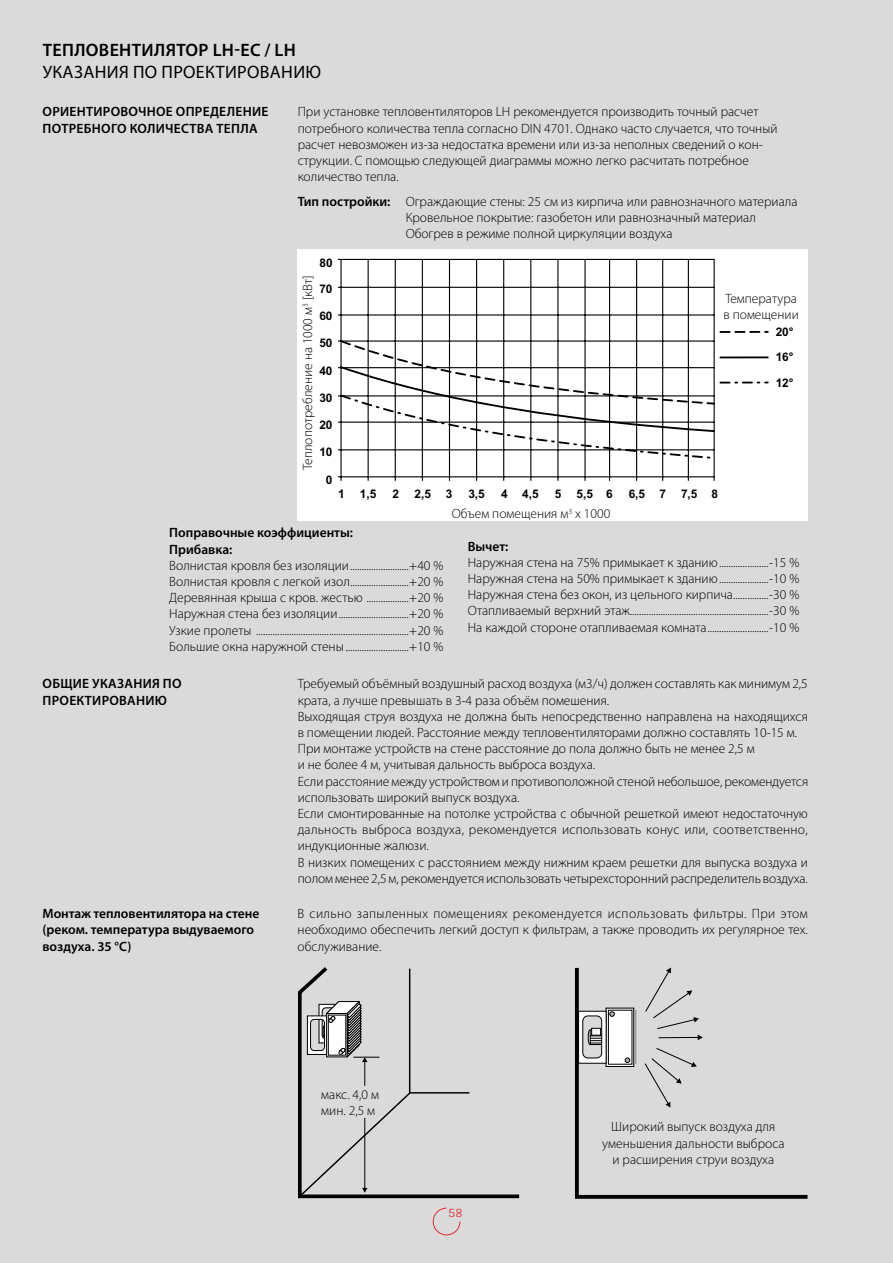
<style>
.page{position:relative;width:893px;height:1263px;background:#dadada}
.page>*{position:absolute;margin:0;border:0;box-sizing:border-box;transform-origin:0 0}
.t1{font:18px "Myriad Pro";letter-spacing:.02em;color:#000}
.t2{font:600 18px "Myriad Pro";letter-spacing:.02em;color:#000}
.t3{font:300 13.5px/16.2px "Myriad Pro";color:#000}
.t4{font:600 13.5px/16.2px "Myriad Pro";color:#000}
.t5{font:600 13.5px/16.2px "Myriad Pro";letter-spacing:.02em;color:#000}
.t6{font:300 12px "Center";color:#e62a32}
.t7{font:700 11.85px/25.5px "Arial";color:#000;text-align:justify}
.s1{font-weight:600}
</style>
<div class="page">
<svg style="left:432px;top:1207px;width:29px;height:29px"></svg>
<svg style="left:298px;top:967px;width:222px;height:232px"></svg>
<hr style="left:409px;top:969px;width:1px;height:124px;background:#000">
<svg style="left:298px;top:1000px;width:173px;height:198px"></svg>
<svg style="left:575px;top:967px;width:233px;height:232px"></svg>
<svg style="left:644px;top:1047px;width:53px;height:60px"></svg>
<svg style="left:645px;top:967px;width:58px;height:73px"></svg>
<div style="left:606px;top:1008px;width:28px;height:59px;background:#fff"></div>
<svg style="left:625px;top:1057px;width:5px;height:6px"></svg>
<svg style="left:578px;top:1010px;width:37px;height:54px"></svg>
<div style="left:608px;top:1010px;width:24px;height:55px;border:1px solid #000"></div>
<hr style="left:634px;top:1010px;width:2px;height:54px;background:#9d9d9c">
<div style="left:298px;top:249px;width:510px;height:271px;background:#fff"></div>
<svg style="left:338px;top:258px;width:377px;height:223px"></svg>
<svg style="left:338px;top:330px;width:431px;height:130px"></svg>
<h1 class="t2" style="left:43px;top:39px;width:255px">ТЕПЛОВЕНТИЛЯТОР LH-EC / LH</h1>
<h1 class="t1" style="left:43px;top:60px;width:280px">УКАЗАНИЯ ПО ПРОЕКТИРОВАНИЮ</h1>
<p class="t5" style="left:43px;top:103px;width:227px">ОРИЕНТИРОВОЧНОЕ ОПРЕДЕЛЕНИЕ<br>ПОТРЕБНОГО КОЛИЧЕСТВА ТЕПЛА</p>
<p class="t3" style="left:298px;top:104px;width:481px">При установке тепловентиляторов LH рекомендуется производить точный расчет потребного количества тепла согласно DIN 4701. Однако часто случается, что точный расчет невозможен из-за недостатка времени или из-за неполных сведений о кон&shy;струкции. С помощью следующей диаграммы можно легко расчитать потребное количество тепла.</p>
<p class="t3" style="left:406px;top:194px;width:393px;text-indent:-108px"><span class="s1">Тип постройки:</span> Ограждающие стены: 25 см из кирпича или равнозначного материала<br>Кровельное покрытие: газобетон или равнозначный материал<br>Обогрев в режиме полной циркуляции воздуха</p>
<p class="t7" style="left:319px;top:250px;width:15px">80</p>
<p class="t7" style="left:319px;top:276px;width:15px">70</p>
<p class="t7" style="left:319px;top:303px;width:15px">60</p>
<p class="t7" style="left:319px;top:330px;width:15px">50</p>
<p class="t7" style="left:319px;top:358px;width:15px">40</p>
<p class="t7" style="left:319px;top:385px;width:15px">30</p>
<p class="t7" style="left:319px;top:412px;width:15px">20</p>
<p class="t7" style="left:319px;top:439px;width:15px">10</p>
<p class="t7" style="left:326px;top:467px;width:8px">0</p>
<p class="t3" style="left:300px;top:470px;width:196px;rotate:-90deg">Теплопотребление на 1000 м<sup>3</sup> [кВт]</p>
<p class="t3" style="left:723px;top:290px;width:77px">Температура в помещении</p>
<p class="t7" style="left:776px;top:319px;width:19px">20° 16° 12°</p>
<p class="t7" style="left:338px;top:481px;width:8px">1</p>
<p class="t7" style="left:392px;top:481px;width:8px">2</p>
<p class="t7" style="left:446px;top:481px;width:8px">3</p>
<p class="t7" style="left:501px;top:481px;width:8px">4</p>
<p class="t7" style="left:555px;top:481px;width:8px">5</p>
<p class="t7" style="left:606px;top:481px;width:8px">6</p>
<p class="t7" style="left:659px;top:481px;width:8px">7</p>
<p class="t7" style="left:711px;top:481px;width:8px">8</p>
<p class="t7" style="left:360px;top:481px;width:18px">1,5</p>
<p class="t7" style="left:414px;top:481px;width:18px">2,5</p>
<p class="t7" style="left:468px;top:481px;width:18px">3,5</p>
<p class="t7" style="left:522px;top:481px;width:18px">4,5</p>
<p class="t7" style="left:577px;top:481px;width:18px">5,5</p>
<p class="t7" style="left:629px;top:481px;width:18px">6,5</p>
<p class="t7" style="left:681px;top:481px;width:18px">7,5</p>
<p class="t3" style="left:452px;top:506px;width:160px">Объем помещения м<sup>3</sup> x 1000</p>
<p class="t4" style="left:169px;top:524px;width:185px">Поправочные коэффициенты:<br>Прибавка:</p>
<p class="t3" style="left:169px;top:557px;width:276px;text-align:justify">Волнистая кровля без изоляции.........................+40 % Волнистая кровля с легкой изол.........................+20 % Деревянная крыша с кров. жестью ..................+20 % Наружная стена без изоляции..............................+20 % Узкие пролеты .................................................................+20 % Большие окна наружной стены...........................+10 %</p>
<p class="t4" style="left:468px;top:538px;width:42px">Вычет:</p>
<p class="t3" style="left:468px;top:554px;width:333px;text-align:justify">Наружная стена на 75% примыкает к зданию.....................-15 % Наружная стена на 50% примыкает к зданию.....................-10 % Наружная стена без окон, из цельного кирпича...............-30 % Отапливаемый верхний этаж...........................................................-30 % На каждой стороне отапливаемая комната..........................-10 %</p>
<p class="t5" style="left:43px;top:675px;width:140px">ОБЩИЕ УКАЗАНИЯ ПО<br>ПРОЕКТИРОВАНИЮ</p>
<p class="t3" style="left:298px;top:676px;width:512px">Требуемый объёмный воздушный расход воздуха (м3/ч) должен составлять как минимум 2,5 крата, а лучше превышать в 3-4 раза объём помешения.<br>Выходящая струя воздуха не должна быть непосредственно направлена на находящихся в помещении людей. Расстояние между тепловентиляторами должно составлять 10-15 м.<br>При монтаже устройств на стене расстояние до пола должно быть не менее 2,5 м<br>и не более 4 м, учитывая дальность выброса воздуха.<br>Если расстояние между устройством и противоположной стеной небольшое, рекомендуется использовать широкий выпуск воздуха.<br>Если смонтированные на потолке устройства с обычной решеткой имеют недостаточную дальность выброса воздуха, рекомендуется использовать конус или, соответственно, индукционные жалюзи.<br>В низких помещених с расстоянием между нижним краем решетки для выпуска воздуха и полом менее 2,5 м, рекомендуется использовать четырехсторонний распределитель воздуха.</p>
<p class="t4" style="left:43px;top:905px;width:218px">Монтаж тепловентилятора на стене (реком. температура выдуваемого воздуха. 35 °C)</p>
<p class="t3" style="left:298px;top:906px;width:512px;text-align:justify">В сильно запыленных помещениях рекомендуется использовать фильтры. При этом необходимо обеспечить легкий доступ к фильтрам, а также проводить их регулярное тех. обслуживание.</p>
<p class="t3" style="left:321px;top:1086px;width:59px">макс. 4,0 м мин. 2,5 м</p>
<p class="t6" style="left:449px;top:1206px;width:16px">58</p>
<p class="t3" style="left:602px;top:1119px;width:184px;text-align:center">Широкий выпуск воздуха для уменьшения дальности выброса и расширения струи воздуха</p>
</div>
